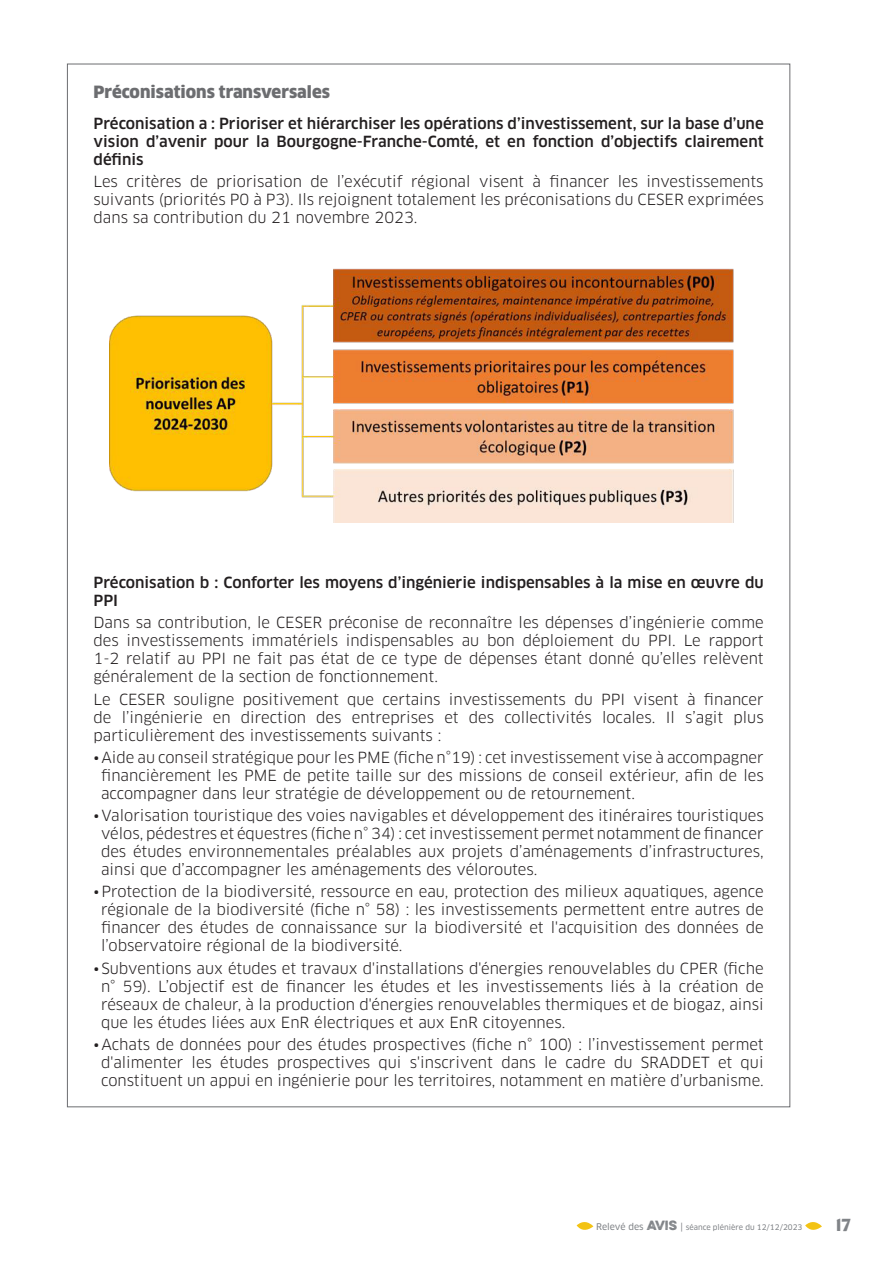
<style>
.page{position:relative;width:893px;height:1263px;background:#fff}
.page>*{position:absolute;margin:0;border:0;box-sizing:border-box;transform-origin:0 0}
.t1{font:italic 700 19.95px "Calibri";color:#231f20}
.t2{font:18px "Eagle";color:#808387}
.t3{font:900 16.5px "Clan Pro";color:#6c6d70}
.t4{font:15px/18px "Clan Pro";color:#231f20;text-align:justify}
.t5{font:500 15px/18px "Clan Pro";color:#231f20;text-align:justify}
.t6{font:7.5px "Clan Pro News";color:#808387}
.s1{font-size:9px}
.s2{font-family:"Eveleth";font-weight:700;font-size:12px}
</style>
<div class="page">
<svg style="left:577px;top:1222px;width:16px;height:8px"></svg>
<svg style="left:805px;top:1222px;width:17px;height:8px"></svg>
<img style="left:110px;top:268px;width:624px;height:254px">
<svg style="left:66px;top:136px;width:2px;height:11px"></svg>
<svg style="left:66px;top:184px;width:2px;height:11px"></svg>
<p class="t3" style="left:94px;top:82px;width:238px">Préconisations transversales</p>
<p class="t5" style="left:94px;top:114px;width:672px">Préconisation a : Prioriser et hiérarchiser les opérations d’investissement, sur la base d’une vision d’avenir pour la Bourgogne-Franche-Comté, et en fonction d’objectifs clairement définis</p>
<p class="t4" style="left:94px;top:173px;width:672px">Les critères de priorisation de l’exécutif régional visent à financer les investissements suivants (priorités P0 à P3). Ils rejoignent totalement les préconisations du CESER exprimées dans sa contribution du 21 novembre 2023.</p>
<p class="t1" style="left:89px;top:126px;width:579px">Un travail itératif et approfondi en concertation étroite avec l’exécutif</p>
<p class="t1" style="left:89px;top:174px;width:649px">Un important travail de recensement et de priorisation de nos investissements</p>
<p class="t5" style="left:94px;top:574px;width:672px">Préconisation b : Conforter les moyens d’ingénierie indispensables à la mise en œuvre du<br>PPI</p>
<p class="t4" style="left:94px;top:614px;width:672px">Dans sa contribution, le CESER préconise de reconnaître les dépenses d’ingénierie comme des investissements immatériels indispensables au bon déploiement du PPI. Le rapport 1-2 relatif au PPI ne fait pas état de ce type de dépenses étant donné qu’elles relèvent généralement de la section de fonctionnement.</p>
<p class="t4" style="left:94px;top:690px;width:672px">Le CESER souligne positivement que certains investissements du PPI visent à financer de l’ingénierie en direction des entreprises et des collectivités locales. Il s’agit plus particulièrement des investissements suivants :</p>
<p class="t4" style="left:101px;top:748px;width:664px;text-indent:-7px">•Aide au conseil stratégique pour les PME (fiche n°19) : cet investissement vise à accompagner financièrement les PME de petite taille sur des missions de conseil extérieur, afin de les accompagner dans leur stratégie de développement ou de retournement.</p>
<p class="t4" style="left:101px;top:806px;width:664px;text-indent:-7px">•Valorisation touristique des voies navigables et développement des itinéraires touristiques vélos, pédestres et équestres (fiche n° 34) : cet investissement permet notamment de financer des études environnementales préalables aux projets d’aménagements d’infrastructures, ainsi que d’accompagner les aménagements des véloroutes.</p>
<p class="t4" style="left:101px;top:883px;width:664px;text-indent:-7px">•Protection de la biodiversité, ressource en eau, protection des milieux aquatiques, agence régionale de la biodiversité (fiche n° 58) : les investissements permettent entre autres de financer des études de connaissance sur la biodiversité et l'acquisition des données de l’observatoire régional de la biodiversité.</p>
<p class="t4" style="left:101px;top:959px;width:664px;text-indent:-7px">•Subventions aux études et travaux d'installations d'énergies renouvelables du CPER (fiche n° 59). L’objectif est de financer les études et les investissements liés à la création de réseaux de chaleur, à la production d'énergies renouvelables thermiques et de biogaz, ainsi que les études liées aux EnR électriques et aux EnR citoyennes.</p>
<p class="t4" style="left:94px;top:1035px;width:672px;text-align:center">•Achats de données pour des études prospectives (fiche n° 100) : l’investissement permet d'alimenter les études prospectives qui s'inscrivent dans le cadre du SRADDET et qui constituent un appui en ingénierie pour les territoires, notamment en matière d’urbanisme.</p>
<p class="t6" style="left:596px;top:1222px;width:208px"><span class="s1">Relevé des</span> <span class="s2">AVIS</span> <span class="s1">|</span> séance plénière du 12/12/2023</p>
<p class="t2" style="left:836px;top:1213px;width:16px">17</p>
</div>
